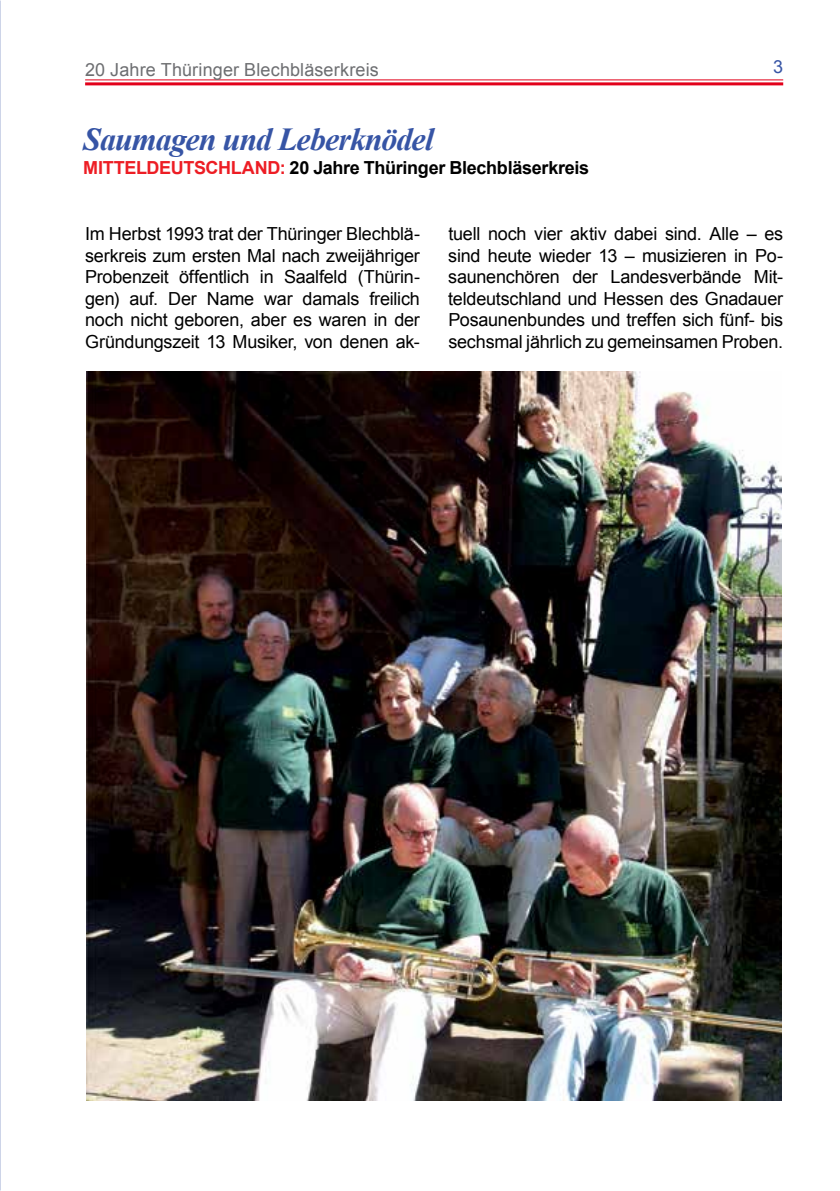
<style>
.page{position:relative;width:840px;height:1191px;background:#fff}
.page>*{position:absolute;margin:0;border:0;box-sizing:border-box;transform-origin:0 0}
.t1{font:italic 700 32px "Times New Roman";letter-spacing:-.035em;color:#3654a5}
.t2{font:18px/21.6px "Arial";letter-spacing:-.015em;color:#000;text-align:justify}
.t3{font:700 18px "Arial";letter-spacing:-.02em;color:#000}
.t4{font:18px "Arial";letter-spacing:.01em;color:#6d6e71}
.t5{font:18px "Arial";color:#3654a5}
.s1{color:#ed1d24}
</style>
<div class="page">
<hr style="left:85px;top:79px;width:697px;height:1px;background:#e2001a">
<hr style="left:85px;top:82px;width:697px;height:3px;background:#e2001a">
<img style="left:86px;top:371px;width:695px;height:729px">
<p class="t4" style="left:85px;top:58px;width:295px">20 Jahre Thüringer Blechbläserkreis</p>
<h1 class="t1" style="left:83px;top:117px;width:352px">Saumagen und Leberknödel</h1>
<p class="t3" style="left:83px;top:156px;width:507px"><span class="s1">MITTELDEUTSCHLAND:</span> 20 Jahre Thüringer Blechbläserkreis</p>
<p class="t5" style="left:772px;top:55px;width:12px">3</p>
<p class="t2" style="left:85px;top:223px;width:336px">Im Herbst 1993 trat der Thüringer Blechblä&shy;serkreis zum ersten Mal nach zweijähriger Probenzeit öffentlich in Saalfeld (Thürin&shy;gen) auf. Der Name war damals freilich noch nicht geboren, aber es waren in der Gründungszeit 13 Musiker, von denen ak-</p>
<p class="t2" style="left:448px;top:223px;width:336px">tuell noch vier aktiv dabei sind. Alle – es sind heute wieder 13 – musizieren in Po&shy;saunenchören der Landesverbände Mit&shy;teldeutschland und Hessen des Gnadauer Posaunenbundes und treffen sich fünf- bis sechsmal jährlich zu gemeinsamen Proben.</p>
</div>
